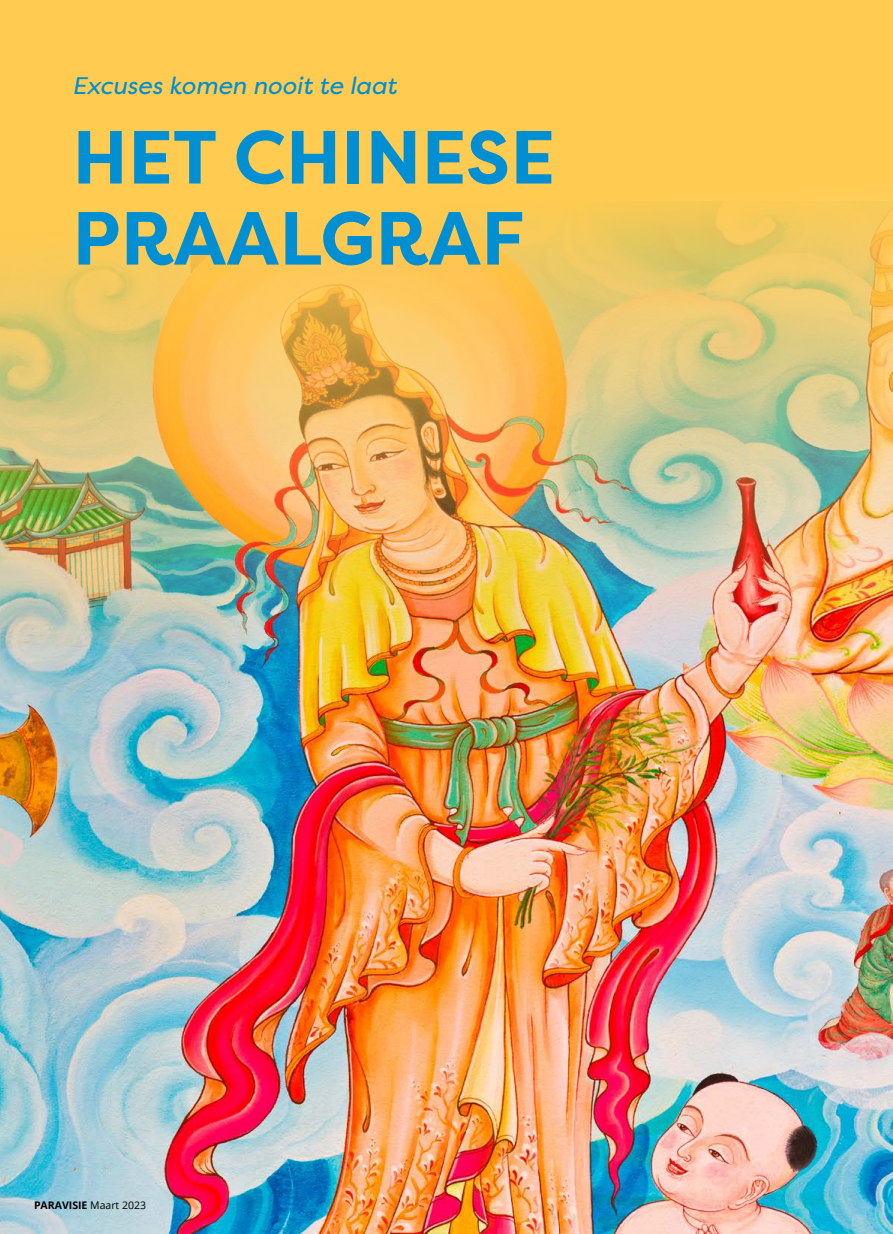
<style>
.page{position:relative;width:893px;height:1234px;background:#fff}
.page>*{position:absolute;margin:0;border:0;box-sizing:border-box;transform-origin:0 0}
.t1{font:700 75px/81px "Filson Pro";color:#008fd3}
.t2{font:italic 24px "Filson Pro";color:#008fd3}
.t3{font:700 10.5px "Open Sans";color:#000}
.s1{font-weight:400}
</style>
<div class="page">
<img style="left:0;top:644px;width:893px;height:589px">
<img style="left:0;top:0;width:893px;height:644px">
<p class="t2" style="left:72px;top:69px;width:326px">Excuses komen nooit te laat</p>
<h1 class="t1" style="left:72px;top:118px;width:484px">HET CHINESE<br>PRAALGRAF</h1>
<p class="t3" style="left:34px;top:1197px;width:114px">PARAVISIE <span class="s1">Maart 2023</span></p>
</div>
